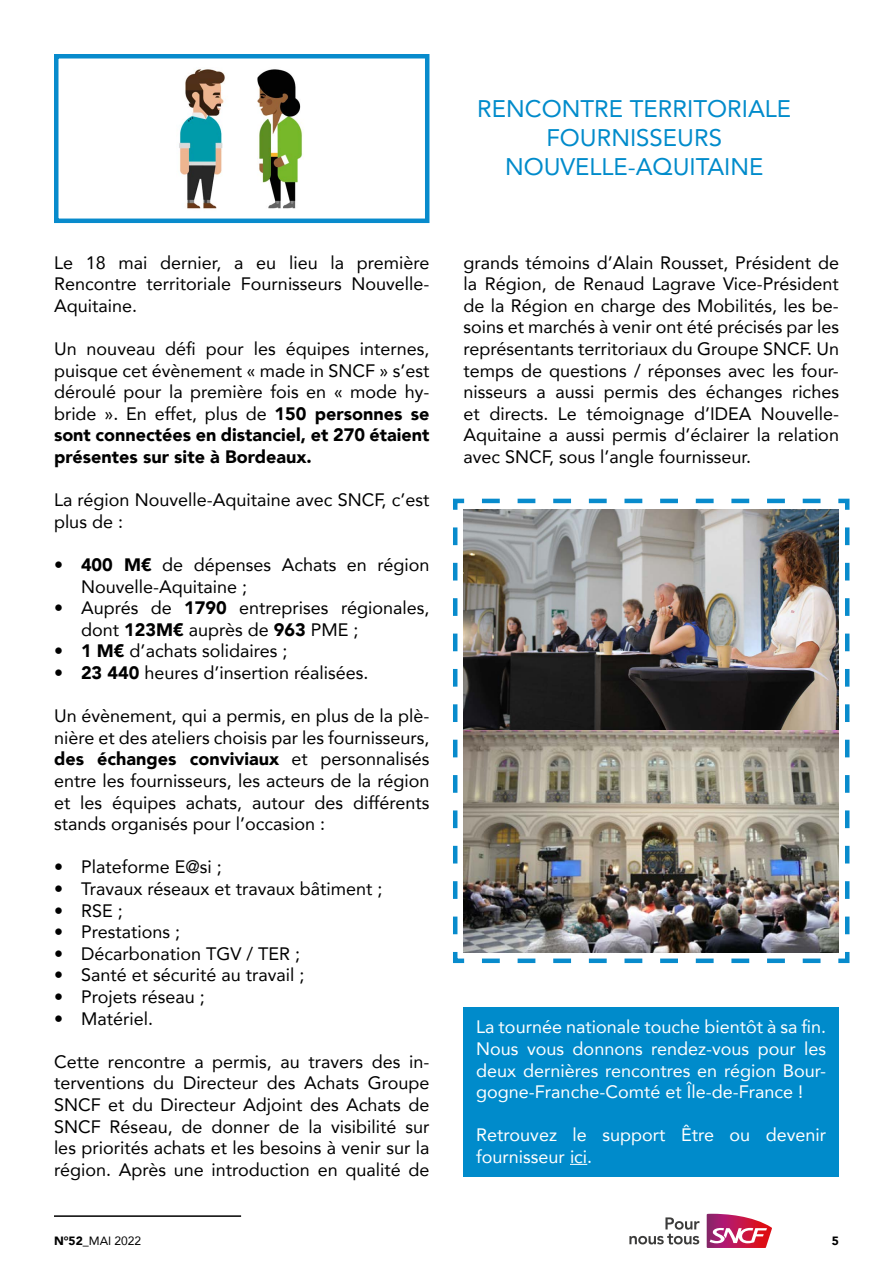
<style>
.page{position:relative;width:893px;height:1263px;background:#fff}
.page>*{position:absolute;margin:0;border:0;box-sizing:border-box;transform-origin:0 0}
.t1{font:24px/28.8px "Avenir";color:#008bcb;text-align:center}
.t2{font:18px/21.6px "Avenir";color:#000;text-align:justify}
.t3{font:18px/21.6px "Avenir";color:#fff;text-align:justify}
.t4{font:12px "Avenir";color:#000}
.t5{font:900 12px "Avenir";color:#000}
.s1{font-weight:900}
</style>
<div class="page">
<hr style="left:54px;top:1215px;width:187px;height:2px;background:#000">
<svg style="left:707px;top:1214px;width:65px;height:34px"></svg>
<svg style="left:629px;top:1217px;width:70px;height:27px"></svg>
<img style="left:179px;top:69px;width:124px;height:140px">
<div style="left:54px;top:54px;width:375px;height:169px;border:4px solid #088bcc"></div>
<div style="left:463px;top:1007px;width:376px;height:169px;background:#008bcb"></div>
<svg style="left:570px;top:1164px;width:17px;height:1px"></svg>
<img style="left:453px;top:498px;width:397px;height:466px">
<p class="t2" style="left:54px;top:251px;width:377px">Le 18 mai dernier, a eu lieu la première Rencontre territoriale Fournisseurs Nouvelle-Aquitaine.</p>
<p class="t2" style="left:54px;top:337px;width:377px">Un nouveau défi pour les équipes internes, puisque cet évènement « made in SNCF » s’est déroulé pour la première fois en « mode hy&shy;bride ». En effet, plus de <span class="s1">150 personnes se sont connectées en distanciel, et 270 étaient présentes sur site à Bordeaux.</span></p>
<p class="t2" style="left:54px;top:488px;width:377px">La région Nouvelle-Aquitaine avec SNCF, c’est plus de :</p>
<p class="t2" style="left:81px;top:553px;width:350px;text-indent:-27px"><span class="s1">• 400 M€</span> de dépenses Achats en région<br>Nouvelle-Aquitaine ;</p>
<p class="t2" style="left:81px;top:596px;width:350px;text-indent:-27px">• Auprés de <span class="s1">1790</span> entreprises régionales, dont <span class="s1">123M€</span> auprès de <span class="s1">963</span> PME ;</p>
<p class="t2" style="left:54px;top:640px;width:235px"><span class="s1">• 1 M€</span> d’achats solidaires ;</p>
<p class="t2" style="left:54px;top:661px;width:316px"><span class="s1">• 23 440</span> heures d’insertion réalisées.</p>
<p class="t2" style="left:54px;top:704px;width:377px">Un évènement, qui a permis, en plus de la plè&shy;nière et des ateliers choisis par les fournisseurs, <span class="s1">des échanges conviviaux</span> et personnalisés entre les fournisseurs, les acteurs de la région et les équipes achats, autour des différents stands organisés pour l’occasion :</p>
<p class="t2" style="left:54px;top:856px;width:169px">• Plateforme E@si ;</p>
<p class="t2" style="left:54px;top:877px;width:330px">• Travaux réseaux et travaux bâtiment ;</p>
<p class="t2" style="left:54px;top:899px;width:70px">• RSE ;</p>
<p class="t2" style="left:54px;top:920px;width:128px">• Prestations ;</p>
<p class="t2" style="left:54px;top:942px;width:248px">• Décarbonation TGV / TER ;</p>
<p class="t2" style="left:54px;top:964px;width:252px">• Santé et sécurité au travail ;</p>
<p class="t2" style="left:54px;top:985px;width:152px">• Projets réseau ;</p>
<p class="t2" style="left:54px;top:1007px;width:100px">• Matériel.</p>
<p class="t2" style="left:54px;top:1050px;width:377px">Cette rencontre a permis, au travers des in&shy;terventions du Directeur des Achats Groupe SNCF et du Directeur Adjoint des Achats de SNCF Réseau, de donner de la visibilité sur les priorités achats et les besoins à venir sur la région. Après une introduction en qualité de</p>
<p class="t4" style="left:54px;top:1231px;width:89px"><span class="s1">N°52</span>_MAI 2022</p>
<h1 class="t1" style="left:477px;top:93px;width:315px">RENCONTRE TERRITORIALE<br>FOURNISSEURS<br>NOUVELLE-AQUITAINE</h1>
<p class="t2" style="left:463px;top:251px;width:377px">grands témoins d’Alain Rousset, Président de la Région, de Renaud Lagrave Vice-Président de la Région en charge des Mobilités, les be&shy;soins et marchés à venir ont été précisés par les représentants territoriaux du Groupe SNCF. Un temps de questions / réponses avec les four&shy;nisseurs a aussi permis des échanges riches et directs. Le témoignage d’IDEA Nouvelle-Aquitaine a aussi permis d’éclairer la relation avec SNCF, sous l’angle fournisseur.</p>
<p class="t3" style="left:476px;top:1016px;width:351px">La tournée nationale touche bientôt à sa fin.<br>Nous vous donnons rendez-vous pour les deux dernières rencontres en région Bour&shy;gogne-Franche-Comté et Île-de-France !</p>
<p class="t3" style="left:476px;top:1124px;width:351px">Retrouvez le support Être ou devenir fournisseur ici.</p>
<p class="t5" style="left:832px;top:1230px;width:9px">5</p>
</div>
